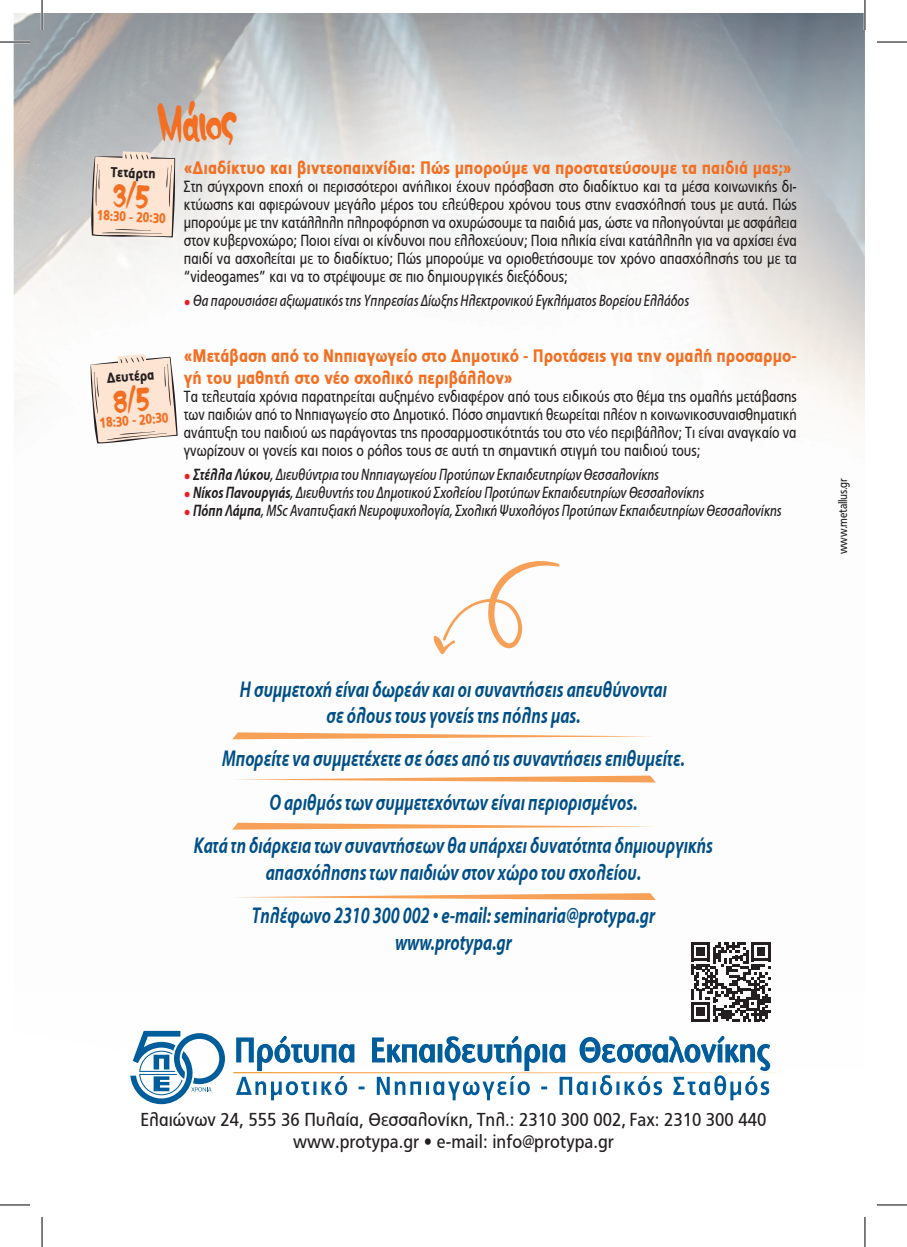
<style>
.page{position:relative;width:907px;height:1247px;background:#fff}
.page>*{position:absolute;margin:0;border:0;box-sizing:border-box;transform-origin:0 0}
.t1{font:40px "Athens";color:#f36e21;scale:.73 1}
.t2{font:italic 700 22px/43.4px "PF Catalog";color:#004f87;text-align:center;scale:.77 1}
.t3{font:18.6px/22.4px "PF Catalog";color:#231f20;text-align:center;scale:.9 1}
.t4{font:900 18px/22px "PF Catalog";color:#f36f22;scale:.8 1}
.t5{font:16px/18px "PF Catalog";color:#231f20;text-align:justify;scale:.8 1}
.t6{font:italic 16px "PF Catalog";color:#231f20;scale:.8 1}
.t7{font:900 14.2px "PF Catalog";color:#f36f22;scale:.8 1}
.t8{font:900 14.2px "PF Catalog";color:#231f20;scale:.8 1}
.t9{font:12px "PF Catalog";letter-spacing:-.03em;color:#231f20;scale:.85 1}
.s1{font-weight:900;font-style:normal;color:#ee1d23}
.s2{font-weight:700}
</style>
<div class="page">
<img style="left:14px;top:14px;width:850px;height:1091px">
<svg style="left:232px;top:732px;width:423px;height:7px"></svg>
<svg style="left:232px;top:822px;width:423px;height:7px"></svg>
<svg style="left:232px;top:775px;width:423px;height:7px"></svg>
<svg style="left:232px;top:893px;width:423px;height:7px"></svg>
<svg style="left:433px;top:560px;width:126px;height:94px"></svg>
<svg style="left:236px;top:1035px;width:533px;height:65px"></svg>
<img style="left:233px;top:1071px;width:543px;height:2px">
<svg style="left:130px;top:1030px;width:95px;height:73px"></svg>
<svg style="left:690px;top:941px;width:80px;height:80px"></svg>
<hr style="left:0;top:41px;width:30px;height:2px;background:#fff">
<hr style="left:41px;top:0;width:2px;height:30px;background:#fff">
<hr style="left:863px;top:0;width:2px;height:30px;background:#fff">
<hr style="left:0;top:42px;width:30px;height:1px;background:#000">
<hr style="left:876px;top:42px;width:30px;height:1px;background:#000">
<hr style="left:0;top:1204px;width:30px;height:1px;background:#000">
<hr style="left:876px;top:1204px;width:30px;height:1px;background:#000">
<hr style="left:42px;top:0;width:1px;height:30px;background:#000">
<hr style="left:42px;top:1216px;width:1px;height:30px;background:#000">
<hr style="left:864px;top:0;width:1px;height:30px;background:#000">
<hr style="left:864px;top:1216px;width:1px;height:30px;background:#000">
<svg style="left:91px;top:151px;width:84px;height:86px;background:#ebd5c6"></svg>
<svg style="left:91px;top:353px;width:87px;height:90px;background:#efdccd"></svg>
<h1 class="t1" style="left:158px;top:95px;width:108px;rotate:-3deg">Μάιος</h1>
<p class="t8" style="left:111px;top:164px;width:58px;rotate:2deg">Τετάρτη</p>
<p class="t7" style="left:97px;top:207px;width:88px;rotate:2deg">18:30 - 20:30</p>
<p class="t8" style="left:106px;top:369px;width:61px;rotate:-4deg">Δευτέρα</p>
<p class="t7" style="left:99px;top:414px;width:88px;rotate:-4deg">18:30 - 20:30</p>
<p class="t4" style="left:184px;top:157px;width:760px">«Διαδίκτυο και βιντεοπαιχνίδια: Πώς μπορούμε να προστατεύσουμε τα παιδιά μας;»</p>
<p class="t5" style="left:184px;top:178px;width:767px">Στη σύγχρονη εποχή οι περισσότεροι ανήλικοι έχουν πρόσβαση στο διαδίκτυο και τα μέσα κοινωνικής δι&shy;κτύωσης και αφιερώνουν μεγάλο μέρος του ελεύθερου χρόνου τους στην ενασχόλησή τους με αυτά. Πώς μπορούμε με την κατάλληλη πληροφόρηση να οχυρώσουμε τα παιδιά μας, ώστε να πλοηγούνται με ασφάλεια στον κυβερνοχώρο; Ποιοι είναι οι κίνδυνοι που ελλοχεύουν; Ποια ηλικία είναι κατάλληλη για να αρχίσει ένα παιδί να ασχολείται με το διαδίκτυο; Πώς μπορούμε να οριοθετήσουμε τον χρόνο απασχόλησής του με τα “videogames” και να το στρέψουμε σε πιο δημιουργικές διεξόδους;</p>
<p class="t6" style="left:184px;top:292px;width:633px"><span class="s1">•</span> Θα παρουσιάσει αξιωματικός της Υπηρεσίας Δίωξης Ηλεκτρονικού Εγκλήματος Βορείου Ελλάδος</p>
<p class="t4" style="left:184px;top:345px;width:767px">«Μετάβαση από το Νηπιαγωγείο στο Δημοτικό - Προτάσεις για την ομαλή προσαρμο&shy;γή του μαθητή στο νέο σχολικό περιβάλλον»</p>
<p class="t5" style="left:184px;top:387px;width:767px">Τα τελευταία χρόνια παρατηρείται αυξημένο ενδιαφέρον από τους ειδικούς στο θέμα της ομαλής μετάβασης των παιδιών από το Νηπιαγωγείο στο Δημοτικό. Πόσο σημαντική θεωρείται πλέον η κοινωνικοσυναισθηματική ανάπτυξη του παιδιού ως παράγοντας της προσαρμοστικότητάς του στο νέο περιβάλλον; Τι είναι αναγκαίο να γνωρίζουν οι γονείς και ποιος ο ρόλος τους σε αυτή τη σημαντική στιγμή του παιδιού τους;</p>
<p class="t6" style="left:184px;top:466px;width:595px"><span class="s1">•</span> <span class="s2">Στέλλα Λύκου</span>, Διευθύντρια του Νηπιαγωγείου Προτύπων Εκπαιδευτηρίων Θεσσαλονίκης</p>
<p class="t6" style="left:184px;top:484px;width:651px"><span class="s1">•</span> <span class="s2">Νίκος Πανουργιάς</span>, Διευθυντής του Δημοτικού Σχολείου Προτύπων Εκπαιδευτηρίων Θεσσαλονίκης</p>
<p class="t6" style="left:184px;top:502px;width:748px"><span class="s1">•</span> <span class="s2">Πόπη Λάμπα</span>, MSc Αναπτυξιακή Νευροψυχολογία, Σχολική Ψυχολόγος Προτύπων Εκπαιδευτηρίων Θεσσαλονίκης</p>
<p class="t9" style="left:835px;top:553px;width:90px;rotate:-90deg">www.metallus.gr</p>
<h2 class="t2" style="left:240px;top:676px;width:556px;line-height:26.4px">Η συμμετοχή είναι δωρεάν και οι συναντήσεις απευθύνονται σε όλους τους γονείς της πόλης μας.</h2>
<h2 class="t2" style="left:194px;top:737px;width:675px">Μπορείτε να συμμετέχετε σε όσες από τις συναντήσεις επιθυμείτε.<br>Ο αριθμός των συμμετεχόντων είναι περιορισμένος.<br>Κατά τη διάρκεια των συναντήσεων θα υπάρχει δυνατότητα δημιουργικής</h2>
<h2 class="t2" style="left:251px;top:851px;width:525px">απασχόλησης των παιδιών στον χώρο του σχολείου.<br>Τηλέφωνο 2310 300 002 • e-mail: seminaria@protypa.gr</h2>
<h2 class="t2" style="left:395px;top:920px;width:153px">www.protypa.gr</h2>
<p class="t3" style="left:140px;top:1108px;width:696px">Ελαιώνων 24, 555 36 Πυλαία, Θεσσαλονίκη, Τηλ.: 2310 300 002, Fax: 2310 300 440 www.protypa.gr • e-mail: info@protypa.gr</p>
</div>
